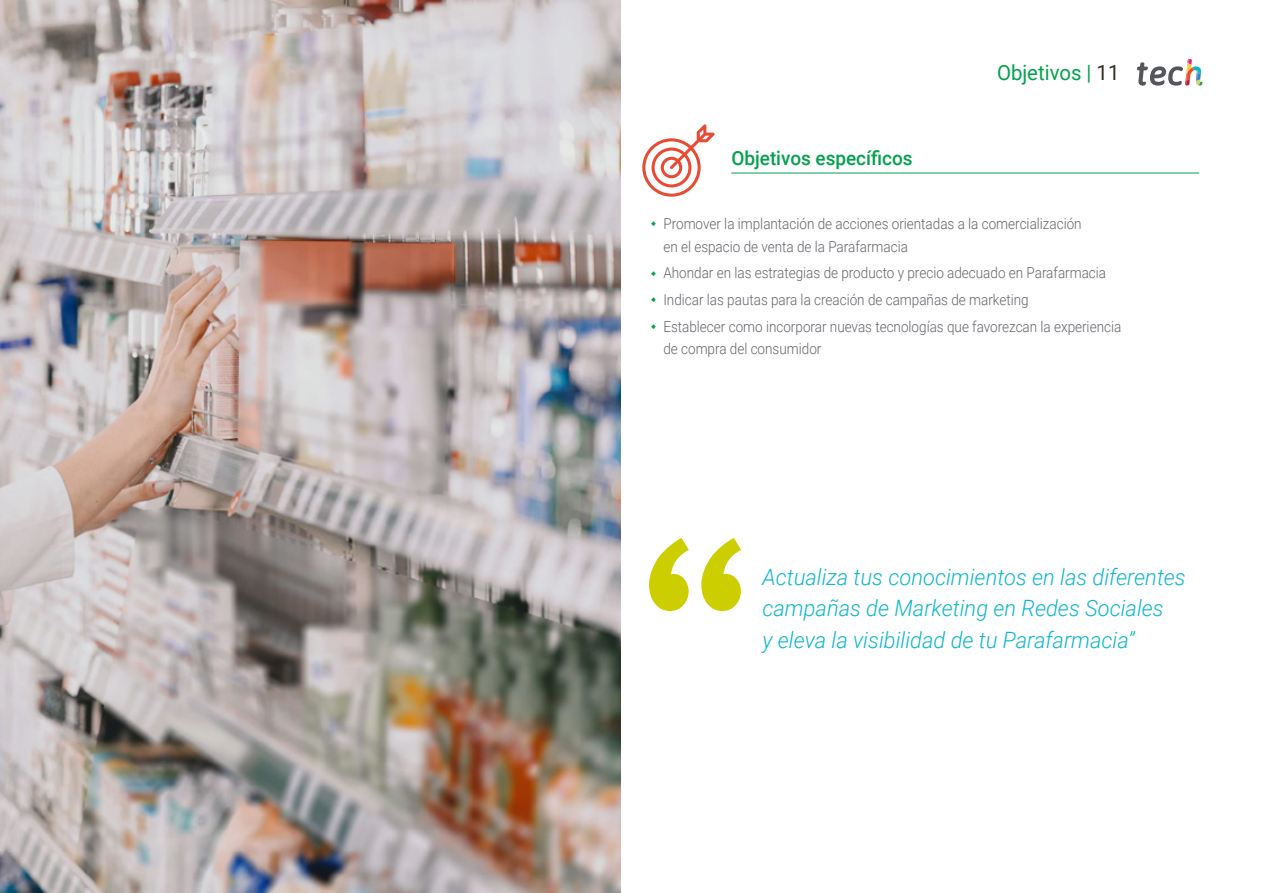
<style>
.page{position:relative;width:1263px;height:893px;background:#fff}
.page>*{position:absolute;margin:0;border:0;box-sizing:border-box;transform-origin:0 0}
.t1{font:italic 300 22.5px/31.5px "Roboto";color:#0fb6cf}
.t2{font:21px "Roboto";color:#04a14d}
.t3{font:500 19.5px "Roboto";color:#04a14d}
.t4{font:300 15px/26.7px "Roboto";color:#61646a;scale:.9 1}
.s1{color:#312e20}
</style>
<div class="page">
<svg style="left:642px;top:124px;width:73px;height:73px"></svg>
<hr style="left:731px;top:173px;width:468px;height:1px;background:#04a14d">
<img style="left:0;top:0;width:621px;height:893px">
<svg style="left:1137px;top:59px;width:65px;height:27px"></svg>
<svg style="left:649px;top:538px;width:92px;height:73px"></svg>
<h3 class="t3" style="left:731px;top:144px;width:183px">Objetivos específicos</h3>
<h2 class="t2" style="left:997px;top:57px;width:124px">Objetivos | <span class="s1">11</span></h2>
<p class="t4" style="left:663px;top:212px;width:466px;line-height:22.5px">Promover la implantación de acciones orientadas a la comercialización en el espacio de venta de la Parafarmacia</p>
<p class="t4" style="left:663px;top:259px;width:510px">Ahondar en las estrategias de producto y precio adecuado en Parafarmacia<br>Indicar las pautas para la creación de campañas de marketing<br>Establecer como incorporar nuevas tecnologías que favorezcan la experiencia</p>
<p class="t4" style="left:663px;top:335px;width:177px">de compra del consumidor</p>
<h1 class="t1" style="left:762px;top:560px;width:425px">Actualiza tus conocimientos en las diferentes campañas de Marketing en Redes Sociales<br>y eleva la visibilidad de tu Parafarmacia”</h1>
</div>
